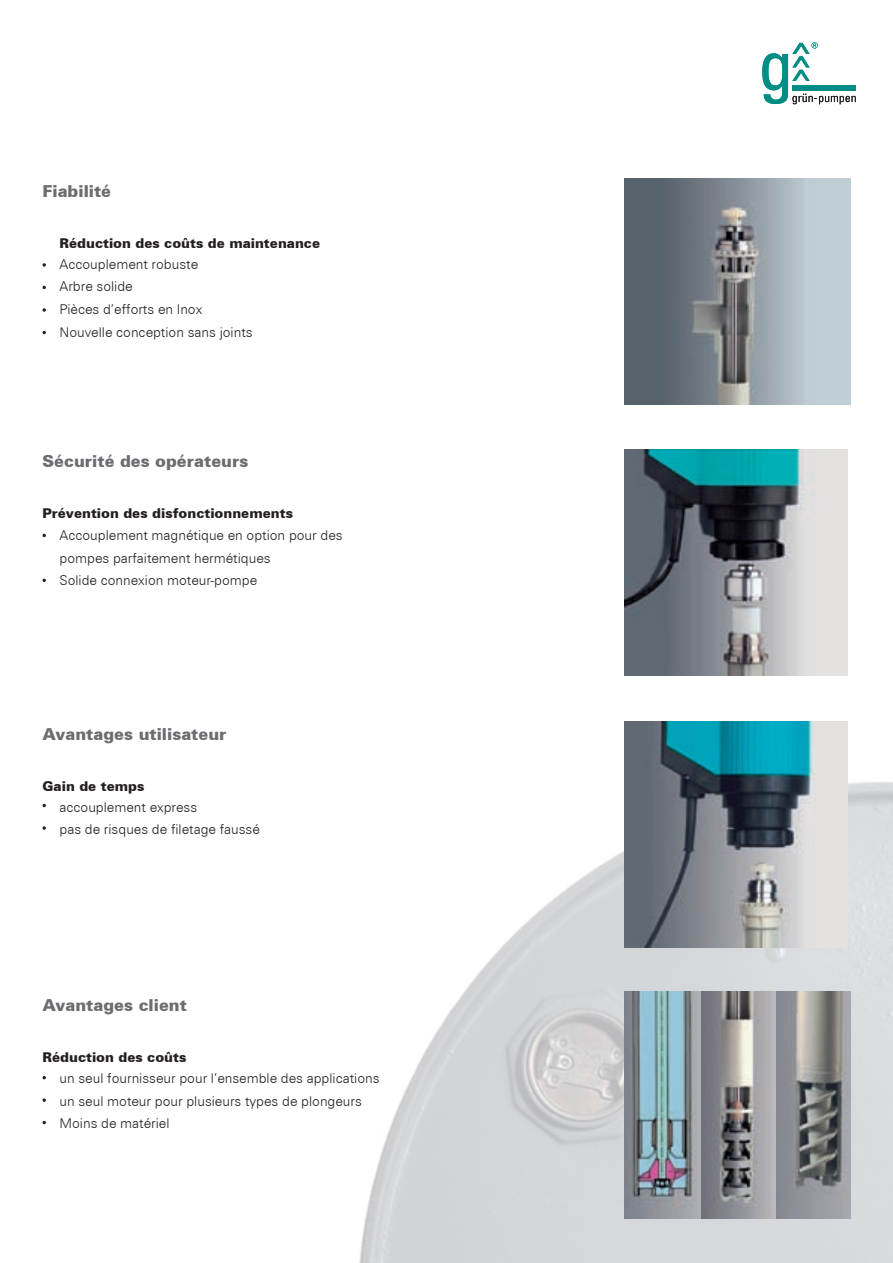
<style>
.page{position:relative;width:893px;height:1263px;background:#fff}
.page>*{position:absolute;margin:0;border:0;box-sizing:border-box;transform-origin:0 0}
.t1{font:900 16.5px "Zurich BT";color:#6c6d70}
.t2{font:300 13.5px/22.6px "Zurich BT";color:#231f20}
.t3{font:900 13.5px "Zurich BT";color:#231f20}
</style>
<div class="page">
<img style="left:359px;top:518px;width:534px;height:745px">
<svg style="left:762px;top:42px;width:94px;height:62px"></svg>
<img style="left:625px;top:178px;width:225px;height:226px">
<img style="left:625px;top:721px;width:222px;height:226px">
<img style="left:625px;top:450px;width:223px;height:226px">
<img style="left:776px;top:991px;width:74px;height:228px">
<img style="left:625px;top:991px;width:151px;height:228px">
<svg style="left:43px;top:263px;width:3px;height:4px"></svg>
<svg style="left:43px;top:308px;width:3px;height:4px"></svg>
<svg style="left:43px;top:826px;width:3px;height:4px"></svg>
<p class="t1" style="left:43px;top:181px;width:70px">Fiabilité</p>
<p class="t3" style="left:60px;top:235px;width:262px">Réduction des coûts de maintenance</p>
<p class="t2" style="left:60px;top:253px;width:195px">Accouplement robuste<br>Arbre solide<br>Pièces d’efforts en Inox<br>Nouvelle conception sans joints</p>
<p class="t1" style="left:43px;top:451px;width:207px">Sécurité des opérateurs</p>
<p class="t3" style="left:43px;top:505px;width:252px">Prévention des disfonctionnements</p>
<p class="t2" style="left:60px;top:524px;width:285px">Accouplement magnétique en option pour des pompes parfaitement hermétiques<br>Solide connexion moteur-pompe</p>
<p class="t1" style="left:43px;top:724px;width:186px">Avantages utilisateur</p>
<p class="t3" style="left:43px;top:778px;width:103px">Gain de temps</p>
<p class="t2" style="left:60px;top:795px;width:202px">accouplement express<br>pas de risques de filetage faussé</p>
<p class="t1" style="left:43px;top:995px;width:146px">Avantages client</p>
<p class="t3" style="left:43px;top:1049px;width:145px">Réduction des coûts</p>
<p class="t2" style="left:60px;top:1067px;width:322px">un seul fournisseur pour l’ensemble des applications un seul moteur pour plusieurs types de plongeurs<br>Moins de matériel</p>
</div>
